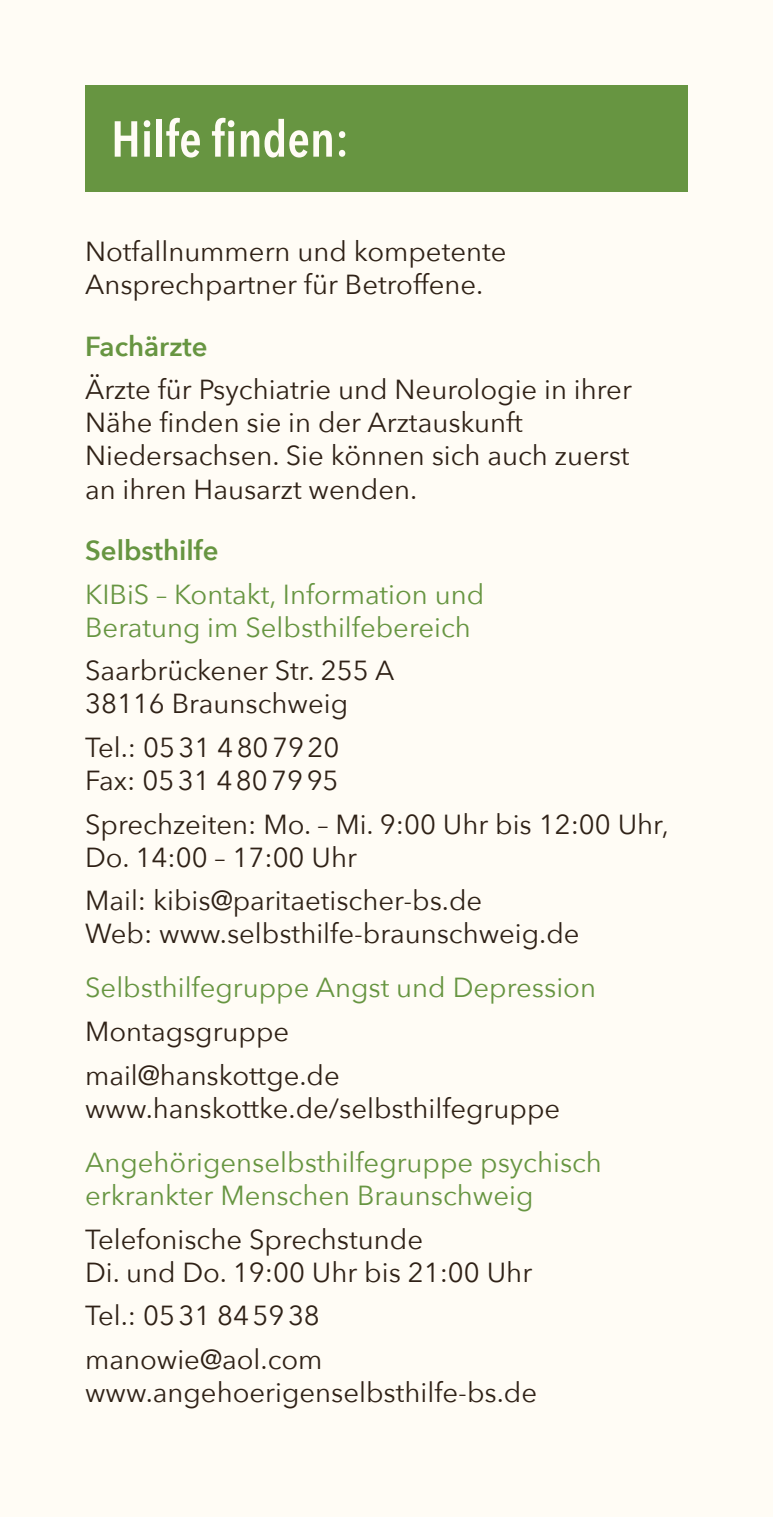
<style>
.page{position:relative;width:773px;height:1517px;background:#fff}
.page>*{position:absolute;margin:0;border:0;box-sizing:border-box;transform-origin:0 0}
.t1{font:600 50px "Avenir Next Condensed";color:#fffcf5}
.t2{font:27.5px/33px "Avenir Next";color:#2f2116}
.t3{font:27.5px/33px "Avenir Next";color:#679541}
.t4{font:600 27.5px "Avenir Next";color:#679541}
</style>
<div class="page">
<div style="left:0;top:0;width:772px;height:1517px;background:#fffcf5"></div>
<div style="left:85px;top:85px;width:602px;height:106px;background:#679541"></div>
<h1 class="t1" style="left:111px;top:96px;width:239px">Hilfe finden:</h1>
<p class="t2" style="left:85px;top:234px;width:423px">Notfallnummern und kompetente<br>Ansprechpartner für Betroffene.</p>
<p class="t4" style="left:85px;top:323px;width:124px">Fachärzte</p>
<p class="t2" style="left:85px;top:372px;width:548px">Ärzte für Psychiatrie und Neurologie in ihrer Nähe finden sie in der Arztauskunft Niedersachsen. Sie können sich auch zuerst an ihren Hausarzt wenden.</p>
<p class="t4" style="left:85px;top:527px;width:135px">Selbsthilfe</p>
<p class="t3" style="left:85px;top:576px;width:400px">KIBiS – Kontakt, Information und<br>Beratung im Selbsthilfebereich</p>
<p class="t2" style="left:85px;top:653px;width:310px">Saarbrückener Str. 255 A<br>38116 Braunschweig</p>
<p class="t2" style="left:85px;top:729px;width:256px">Tel.: 0531 4807920<br>Fax: 0531 4807995</p>
<p class="t2" style="left:85px;top:806px;width:585px">Sprechzeiten: Mo. – Mi. 9:00 Uhr bis 12:00 Uhr,<br>Do. 14:00 – 17:00 Uhr</p>
<p class="t2" style="left:85px;top:883px;width:496px">Mail: kibis@paritaetischer-bs.de<br>Web: www.selbsthilfe-braunschweig.de</p>
<p class="t3" style="left:85px;top:970px;width:512px">Selbsthilfegruppe Angst und Depression</p>
<p class="t2" style="left:85px;top:1008px;width:256px;line-height:43.8px">Montagsgruppe mail@hanskottge.de</p>
<p class="t2" style="left:85px;top:1090px;width:476px">www.hanskottke.de/selbsthilfegruppe</p>
<p class="t3" style="left:85px;top:1144px;width:518px">Angehörigenselbsthilfegruppe psychisch erkrankter Menschen Braunschweig</p>
<p class="t2" style="left:85px;top:1221px;width:448px">Telefonische Sprechstunde<br>Di. und Do. 19:00 Uhr bis 21:00 Uhr</p>
<p class="t2" style="left:85px;top:1292px;width:239px;line-height:43.8px">Tel.: 0531 845938 manowie@aol.com</p>
<p class="t2" style="left:85px;top:1374px;width:453px">www.angehoerigenselbsthilfe-bs.de</p>
</div>
